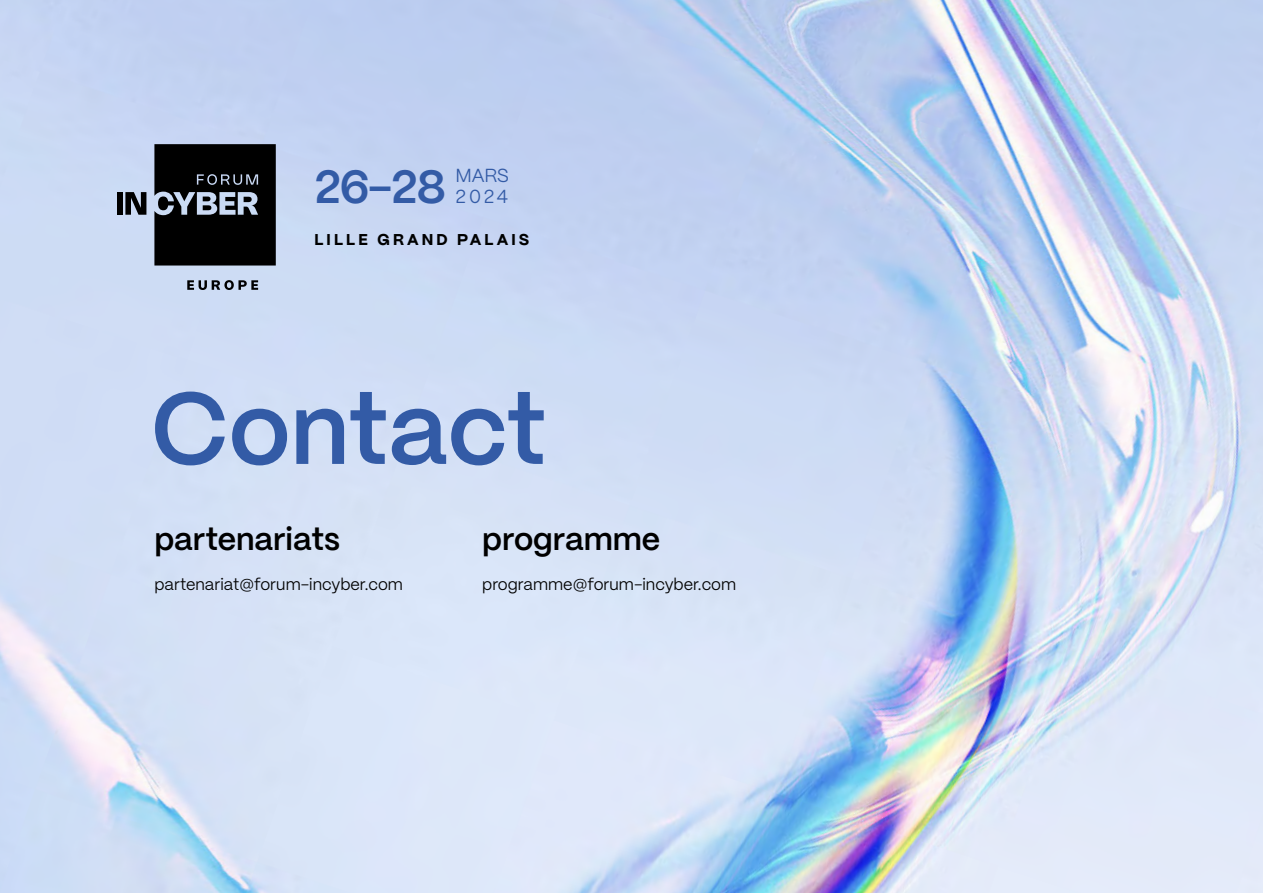
<style>
.page{position:relative;width:1263px;height:893px;background:#fff}
.page>*{position:absolute;margin:0;border:0;box-sizing:border-box;transform-origin:0 0}
.t1{font:600 101.1px "PP Mori";color:#335ba6}
.t2{font:600 46.35px "PP Mori";color:#335ba6}
.t3{font:600 31.65px "PP Mori";color:#000}
.t4{font:18.9px/21.1px "PP Mori";letter-spacing:.04em;color:#335ba6}
.t5{font:16.5px "PP Mori";color:#000}
.t6{font:800 15.6px "PP Mori";letter-spacing:.2em;color:#000}
</style>
<div class="page">
<img style="left:0;top:0;width:1263px;height:893px">
<svg style="left:187px;top:280px;width:71px;height:10px"></svg>
<div style="left:117px;top:192px;width:6px;height:23px;background:#000"></div>
<svg style="left:125px;top:192px;width:21px;height:23px"></svg>
<svg style="left:154px;top:144px;width:122px;height:122px"></svg>
<h2 class="t2" style="left:314px;top:146px;width:133px">26-28</h2>
<p class="t4" style="left:455px;top:164px;width:55px">MARS<br>2024</p>
<p class="t6" style="left:314px;top:226px;width:216px">LILLE GRAND PALAIS</p>
<h1 class="t1" style="left:151px;top:341px;width:397px">Contact</h1>
<h3 class="t3" style="left:154px;top:511px;width:187px">partenariats</h3>
<p class="t5" style="left:154px;top:570px;width:250px">partenariat@forum-incyber.com</p>
<h3 class="t3" style="left:482px;top:511px;width:180px">programme</h3>
<p class="t5" style="left:482px;top:570px;width:255px">programme@forum-incyber.com</p>
</div>
